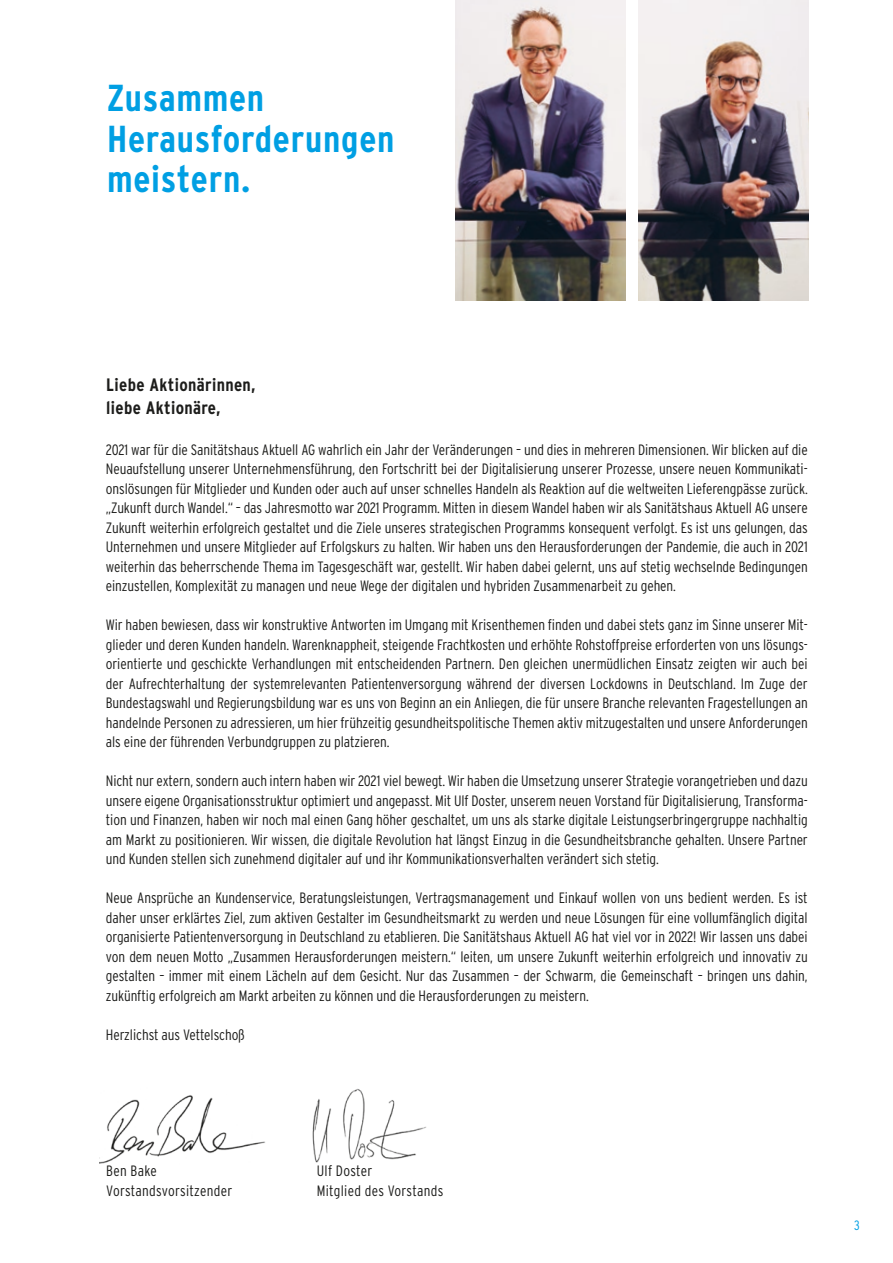
<style>
.page{position:relative;width:893px;height:1263px;background:#fff}
.page>*{position:absolute;margin:0;border:0;box-sizing:border-box;transform-origin:0 0}
.t1{font:700 condensed 37.5px/40.5px "Interstate";letter-spacing:.02em;color:#009fe3}
.t2{font:700 condensed 18px/22.5px "Interstate";letter-spacing:.02em;color:#1d1d1b}
.t3{font:300 condensed 15px/19.5px "Interstate";letter-spacing:-.005em;color:#1d1d1b;text-align:justify}
.t4{font:300 condensed 15px/19.5px "Interstate";letter-spacing:.02em;color:#1d1d1b}
.t5{font:300 condensed 13.5px "Interstate";color:#009fe3}
</style>
<div class="page">
<img style="left:99px;top:1095px;width:166px;height:69px">
<img style="left:312px;top:1088px;width:114px;height:75px">
<img style="left:639px;top:0;width:170px;height:300px">
<img style="left:456px;top:0;width:170px;height:300px">
<h1 class="t1" style="left:107px;top:78px;width:289px">Zusammen<br>Herausforderungen meistern.</h1>
<p class="t2" style="left:106px;top:374px;width:151px">Liebe Aktionärinnen, liebe Aktionäre,</p>
<p class="t3" style="left:106px;top:440px;width:703px">2021 war für die Sanitätshaus Aktuell AG wahrlich ein Jahr der Veränderungen – und dies in mehreren Dimensionen. Wir blicken auf die Neuaufstellung unserer Unternehmensführung, den Fortschritt bei der Digitalisierung unserer Prozesse, unsere neuen Kommunikati&shy;onslösungen für Mitglieder und Kunden oder auch auf unser schnelles Handeln als Reaktion auf die weltweiten Lieferengpässe zurück. „Zukunft durch Wandel.“ – das Jahresmotto war 2021 Programm. Mitten in diesem Wandel haben wir als Sanitätshaus Aktuell AG unsere Zukunft weiterhin erfolgreich gestaltet und die Ziele unseres strategischen Programms konsequent verfolgt. Es ist uns gelungen, das Unternehmen und unsere Mitglieder auf Erfolgskurs zu halten. Wir haben uns den Herausforderungen der Pandemie, die auch in 2021 weiterhin das beherrschende Thema im Tagesgeschäft war, gestellt. Wir haben dabei gelernt, uns auf stetig wechselnde Bedingungen einzustellen, Komplexität zu managen und neue Wege der digitalen und hybriden Zusammenarbeit zu gehen.</p>
<p class="t3" style="left:106px;top:615px;width:703px">Wir haben bewiesen, dass wir konstruktive Antworten im Umgang mit Krisenthemen finden und dabei stets ganz im Sinne unserer Mit&shy;glieder und deren Kunden handeln. Warenknappheit, steigende Frachtkosten und erhöhte Rohstoffpreise erforderten von uns lösungs&shy;orientierte und geschickte Verhandlungen mit entscheidenden Partnern. Den gleichen unermüdlichen Einsatz zeigten wir auch bei der Aufrechterhaltung der systemrelevanten Patientenversorgung während der diversen Lockdowns in Deutschland. Im Zuge der Bundestagswahl und Regierungsbildung war es uns von Beginn an ein Anliegen, die für unsere Branche relevanten Fragestellungen an handelnde Personen zu adressieren, um hier frühzeitig gesundheitspolitische Themen aktiv mitzugestalten und unsere Anforderungen als eine der führenden Verbundgruppen zu platzieren.</p>
<p class="t3" style="left:106px;top:771px;width:703px">Nicht nur extern, sondern auch intern haben wir 2021 viel bewegt. Wir haben die Umsetzung unserer Strategie vorangetrieben und dazu unsere eigene Organisationsstruktur optimiert und angepasst. Mit Ulf Doster, unserem neuen Vorstand für Digitalisierung, Transforma&shy;tion und Finanzen, haben wir noch mal einen Gang höher geschaltet, um uns als starke digitale Leistungserbringergruppe nachhaltig am Markt zu positionieren. Wir wissen, die digitale Revolution hat längst Einzug in die Gesundheitsbranche gehalten. Unsere Partner und Kunden stellen sich zunehmend digitaler auf und ihr Kommunikationsverhalten verändert sich stetig.</p>
<p class="t3" style="left:106px;top:888px;width:703px">Neue Ansprüche an Kundenservice, Beratungsleistungen, Vertragsmanagement und Einkauf wollen von uns bedient werden. Es ist daher unser erklärtes Ziel, zum aktiven Gestalter im Gesundheitsmarkt zu werden und neue Lösungen für eine vollumfänglich digital organisierte Patientenversorgung in Deutschland zu etablieren. Die Sanitätshaus Aktuell AG hat viel vor in 2022! Wir lassen uns dabei von dem neuen Motto „Zusammen Herausforderungen meistern.“ leiten, um unsere Zukunft weiterhin erfolgreich und innovativ zu gestalten – immer mit einem Lächeln auf dem Gesicht. Nur das Zusammen – der Schwarm, die Gemeinschaft – bringen uns dahin, zukünftig erfolgreich am Markt arbeiten zu können und die Herausforderungen zu meistern.</p>
<p class="t3" style="left:106px;top:1025px;width:141px">Herzlichst aus Vettelschoß</p>
<p class="t4" style="left:106px;top:1161px;width:128px">Ben Bake<br>Vorstandsvorsitzender</p>
<p class="t4" style="left:317px;top:1161px;width:128px">Ulf Doster<br>Mitglied des Vorstands</p>
<p class="t5" style="left:854px;top:1217px;width:7px">3</p>
</div>
